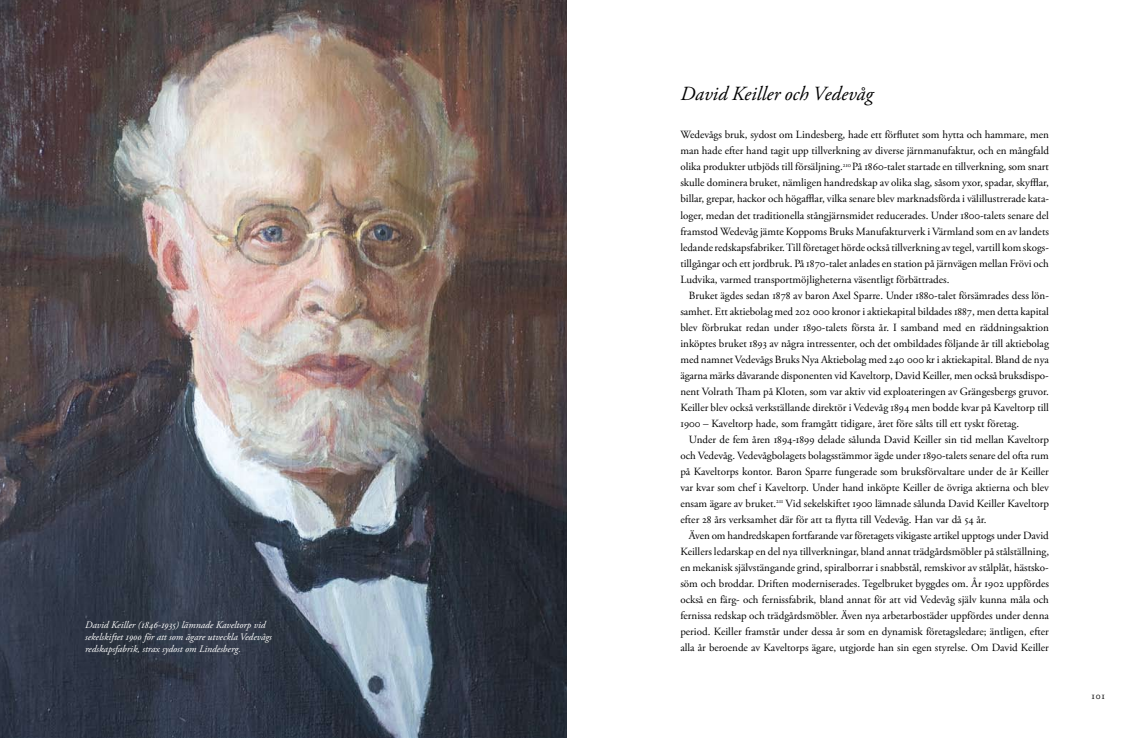
<style>
.page{position:relative;width:1134px;height:738px;background:#fff}
.page>*{position:absolute;margin:0;border:0;box-sizing:border-box;transform-origin:0 0}
.t1{font:italic 20px "Adobe Garamond Pro";color:#000}
.t2{font:11px/16px "Adobe Garamond Pro";color:#000;text-align:justify}
.t3{font:italic 10px/12px "Adobe Garamond Pro";color:#fff}
.t4{font:10px "Adobe Garamond Pro";color:#000}
</style>
<div class="page">
<img style="left:0;top:0;width:567px;height:737px">
<p class="t3" style="left:85px;top:618px;width:188px">David Keiller (1846-1935) lämnade Kaveltorp vid sekelskiftet 1900 för att som ägare utveckla Vedevågs redskapsfabrik, strax sydost om Lindesberg.</p>
<h1 class="t1" style="left:680px;top:81px;width:194px">David Keiller och Vedevåg</h1>
<p class="t2" style="left:680px;top:127px;width:370px">Wedevågs bruk, sydost om Lindesberg, hade ett förflutet som hytta och hammare, men man hade efter hand tagit upp tillverkning av diverse järnmanufaktur, och en mångfald olika produkter utbjöds till försäljning.<sup>210</sup> På 1860-talet startade en tillverkning, som snart skulle dominera bruket, nämligen handredskap av olika slag, såsom yxor, spadar, skyfflar, billar, grepar, hackor och högafflar, vilka senare blev marknadsförda i välillustrerade kata&shy;loger, medan det traditionella stångjärnsmidet reducerades. Under 1800-talets senare del framstod Wedevåg jämte Koppoms Bruks Manufakturverk i Värmland som en av landets ledande redskapsfabriker. Till företaget hörde också tillverkning av tegel, vartill kom skogs&shy;tillgångar och ett jordbruk. På 1870-talet anlades en station på järnvägen mellan Frövi och Ludvika, varmed transportmöjligheterna väsentligt förbättrades.</p>
<p class="t2" style="left:680px;top:287px;width:370px;text-indent:9px">Bruket ägdes sedan 1878 av baron Axel Sparre. Under 1880-talet försämrades dess lön&shy;samhet. Ett aktiebolag med 202 000 kronor i aktiekapital bildades 1887, men detta kapital blev förbrukat redan under 1890-talets första år. I samband med en räddningsaktion inköptes bruket 1893 av några intressenter, och det ombildades följande år till aktiebolag med namnet Vedevågs Bruks Nya Aktiebolag med 240 000 kr i aktiekapital. Bland de nya ägarna märks dåvarande disponenten vid Kaveltorp, David Keiller, men också bruksdispo&shy;nent Volrath Tham på Kloten, som var aktiv vid exploateringen av Grängesbergs gruvor.<br>Keiller blev också verkställande direktör i Vedevåg 1894 men bodde kvar på Kaveltorp till 1900 – Kaveltorp hade, som framgått tidigare, året före sålts till ett tyskt företag.</p>
<p class="t2" style="left:680px;top:431px;width:370px;text-indent:9px">Under de fem åren 1894-1899 delade sålunda David Keiller sin tid mellan Kaveltorp och Vedevåg. Vedevågbolagets bolagsstämmor ägde under 1890-talets senare del ofta rum på Kaveltorps kontor. Baron Sparre fungerade som bruksförvaltare under de år Keiller var kvar som chef i Kaveltorp. Under hand inköpte Keiller de övriga aktierna och blev ensam ägare av bruket.<sup>211</sup> Vid sekelskiftet 1900 lämnade sålunda David Keiller Kaveltorp efter 28 års verksamhet där för att ta flytta till Vedevåg. Han var då 54 år.</p>
<p class="t2" style="left:680px;top:527px;width:370px;text-indent:9px">Även om handredskapen fortfarande var företagets vikigaste artikel upptogs under David Keillers ledarskap en del nya tillverkningar, bland annat trädgårdsmöbler på stålställning, en mekanisk självstängande grind, spiralborrar i snabbstål, remskivor av stålplåt, hästsko&shy;söm och broddar. Driften moderniserades. Tegelbruket byggdes om. År 1902 uppfördes också en färg- och fernissfabrik, bland annat för att vid Vedevåg själv kunna måla och fernissa redskap och trädgårdsmöbler. Även nya arbetarbostäder uppfördes under denna period. Keiller framstår under dessa år som en dynamisk företagsledare; äntligen, efter alla år beroende av Kaveltorps ägare, utgjorde han sin egen styrelse. Om David Keiller</p>
<p class="t4" style="left:1091px;top:689px;width:16px">101</p>
</div>
